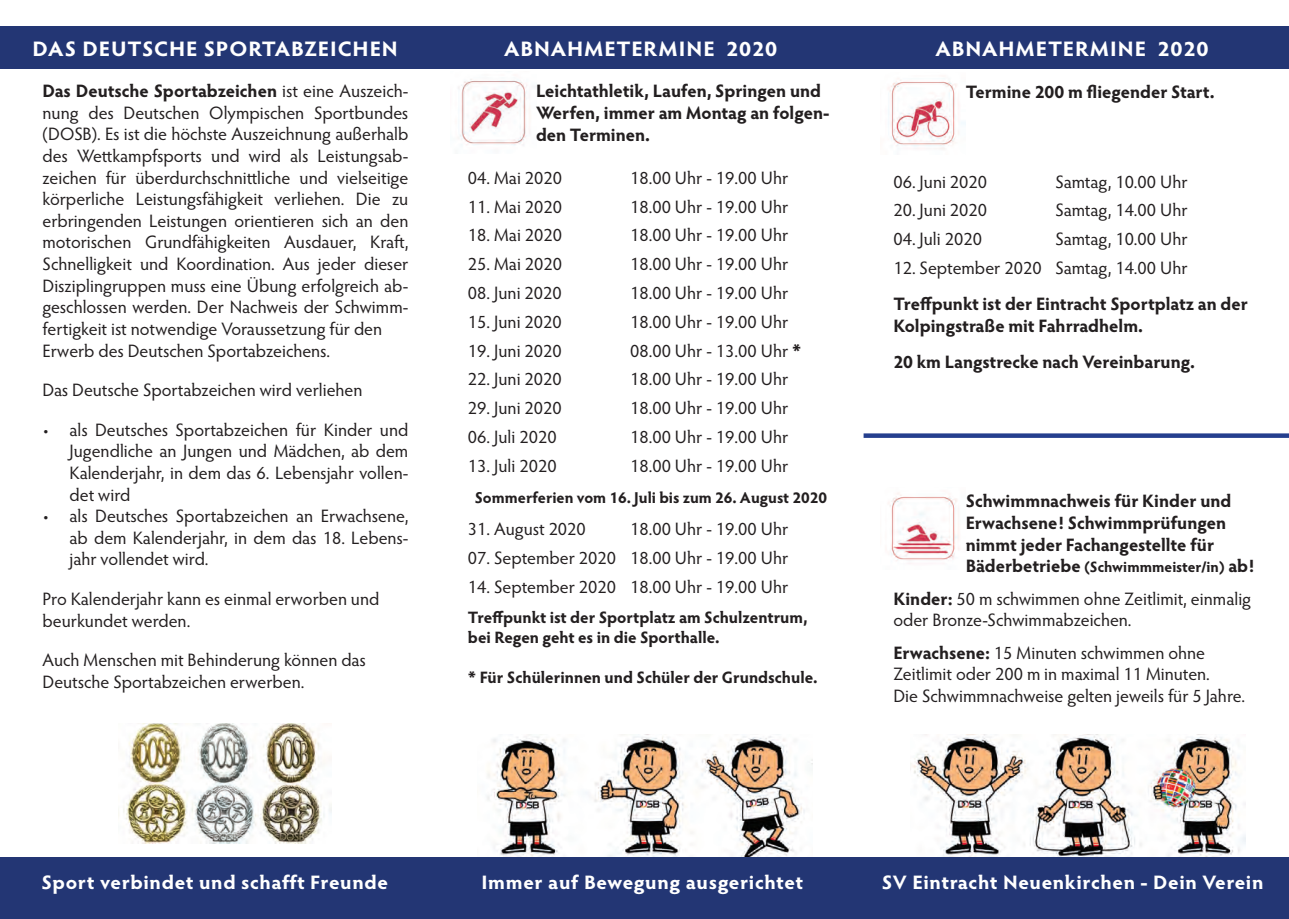
<style>
.page{position:relative;width:1289px;height:919px;background:#fff}
.page>*{position:absolute;margin:0;border:0;box-sizing:border-box;transform-origin:0 0}
.t1{font:700 21px "Hypatia Sans Pro";letter-spacing:.04em;color:#fff;scale:1.05 1}
.t2{font:700 19.5px "Hypatia Sans Pro";letter-spacing:.03em;color:#fff;scale:1.05 1}
.t3{font:18px/21.6px "Hypatia Sans Pro";color:#231f20}
.t4{font:700 18px/21.6px "Hypatia Sans Pro";color:#231f20}
.t5{font:700 16.5px/19.8px "Hypatia Sans Pro";color:#231f20}
.t6{font:700 15.75px "Hypatia Sans Pro";color:#231f20}
.t7{font:700 15px "Hypatia Sans Pro";color:#231f20}
.s1{font-weight:700}
.s2{font-size:18px}
</style>
<div class="page">
<img style="left:487px;top:734px;width:325px;height:123px">
<img style="left:910px;top:734px;width:335px;height:123px">
<div style="left:0;top:857px;width:1288px;height:61px;background:#233674"></div>
<div style="left:0;top:26px;width:1288px;height:42px;background:#233674"></div>
<img style="left:458px;top:79px;width:78px;height:66px">
<img style="left:888px;top:80px;width:77px;height:69px">
<img style="left:888px;top:493px;width:71px;height:71px">
<div style="left:863px;top:433px;width:425px;height:5px;background:#253f8e"></div>
<img style="left:123px;top:724px;width:208px;height:119px">
<p class="t1" style="left:33px;top:34px;width:349px">DAS DEUTSCHE SPORTABZEICHEN</p>
<p class="t3" style="left:43px;top:80px;width:367px"><span class="s1">Das Deutsche Sportabzeichen</span> ist eine Auszeich&shy;nung des Deutschen Olympischen Sportbundes (DOSB). Es ist die höchste Auszeichnung außerhalb des Wettkampfsports und wird als Leistungsab&shy;zeichen für überdurchschnittliche und vielseitige körperliche Leistungsfähigkeit verliehen. Die zu erbringenden Leistungen orientieren sich an den motorischen Grundfähigkeiten Ausdauer, Kraft, Schnelligkeit und Koordination. Aus jeder dieser Disziplingruppen muss eine Übung erfolgreich ab&shy;geschlossen werden. Der Nachweis der Schwimm&shy;fertigkeit ist notwendige Voraussetzung für den Erwerb des Deutschen Sportabzeichens.</p>
<p class="t3" style="left:43px;top:378px;width:321px">Das Deutsche Sportabzeichen wird verliehen</p>
<p class="t3" style="left:70px;top:418px;width:340px;text-align:justify;text-indent:-27px">• als Deutsches Sportabzeichen für Kinder und Jugendliche an Jungen und Mädchen, ab dem Kalenderjahr, in dem das 6. Lebensjahr vollen&shy;det wird</p>
<p class="t3" style="left:70px;top:504px;width:340px;text-align:justify;text-indent:-27px">• als Deutsches Sportabzeichen an Erwachsene, ab dem Kalenderjahr, in dem das 18. Lebens&shy;jahr vollendet wird.</p>
<p class="t3" style="left:43px;top:587px;width:338px">Pro Kalenderjahr kann es einmal erworben und beurkundet werden.</p>
<p class="t3" style="left:43px;top:648px;width:325px">Auch Menschen mit Behinderung können das<br>Deutsche Sportabzeichen erwerben.</p>
<p class="t1" style="left:504px;top:34px;width:261px">ABNAHMETERMINE 2020</p>
<p class="t4" style="left:536px;top:79px;width:295px">Leichtathletik, Laufen, Springen und<br>Werfen, immer am Montag an folgen&shy;den Terminen.</p>
<p class="t3" style="left:468px;top:166px;width:96px">04. Mai 2020</p>
<p class="t3" style="left:630px;top:166px;width:160px">18.00 Uhr - 19.00 Uhr</p>
<p class="t3" style="left:468px;top:195px;width:96px">11. Mai 2020</p>
<p class="t3" style="left:630px;top:195px;width:160px">18.00 Uhr - 19.00 Uhr</p>
<p class="t3" style="left:468px;top:224px;width:96px">18. Mai 2020</p>
<p class="t3" style="left:630px;top:224px;width:160px">18.00 Uhr - 19.00 Uhr</p>
<p class="t3" style="left:468px;top:253px;width:96px">25. Mai 2020</p>
<p class="t3" style="left:630px;top:253px;width:160px">18.00 Uhr - 19.00 Uhr</p>
<p class="t3" style="left:468px;top:281px;width:95px">08. Juni 2020</p>
<p class="t3" style="left:630px;top:281px;width:160px">18.00 Uhr - 19.00 Uhr</p>
<p class="t3" style="left:468px;top:310px;width:95px">15. Juni 2020</p>
<p class="t3" style="left:630px;top:310px;width:160px">18.00 Uhr - 19.00 Uhr</p>
<p class="t3" style="left:468px;top:339px;width:95px">19. Juni 2020</p>
<p class="t3" style="left:630px;top:339px;width:173px">08.00 Uhr - 13.00 Uhr <span class="s1">*</span></p>
<p class="t3" style="left:468px;top:368px;width:95px">22. Juni 2020</p>
<p class="t3" style="left:630px;top:368px;width:160px">18.00 Uhr - 19.00 Uhr</p>
<p class="t3" style="left:468px;top:397px;width:95px">29. Juni 2020</p>
<p class="t3" style="left:630px;top:397px;width:160px">18.00 Uhr - 19.00 Uhr</p>
<p class="t3" style="left:468px;top:425px;width:90px">06. Juli 2020</p>
<p class="t3" style="left:630px;top:425px;width:160px">18.00 Uhr - 19.00 Uhr</p>
<p class="t3" style="left:468px;top:454px;width:90px">13. Juli 2020</p>
<p class="t3" style="left:630px;top:454px;width:160px">18.00 Uhr - 19.00 Uhr</p>
<p class="t6" style="left:474px;top:486px;width:354px">Sommerferien vom 16. Juli bis zum 26. August 2020</p>
<p class="t3" style="left:468px;top:517px;width:119px">31. August 2020</p>
<p class="t3" style="left:630px;top:517px;width:160px">18.00 Uhr - 19.00 Uhr</p>
<p class="t3" style="left:468px;top:546px;width:322px">07. September 2020 18.00 Uhr - 19.00 Uhr</p>
<p class="t3" style="left:468px;top:575px;width:322px">14. September 2020 18.00 Uhr - 19.00 Uhr</p>
<p class="t5" style="left:468px;top:606px;width:341px">Treffpunkt ist der Sportplatz am Schulzentrum, bei Regen geht es in die Sporthalle.</p>
<p class="t5" style="left:468px;top:666px;width:351px">* Für Schülerinnen und Schüler der Grundschule.</p>
<p class="t1" style="left:935px;top:34px;width:261px">ABNAHMETERMINE 2020</p>
<p class="t4" style="left:965px;top:80px;width:250px">Termine 200 m fliegender Start.</p>
<p class="t3" style="left:893px;top:170px;width:95px">06. Juni 2020</p>
<p class="t3" style="left:1055px;top:170px;width:134px">Samtag, 10.00 Uhr</p>
<p class="t3" style="left:893px;top:199px;width:95px">20. Juni 2020</p>
<p class="t3" style="left:1055px;top:199px;width:134px">Samtag, 14.00 Uhr</p>
<p class="t3" style="left:893px;top:228px;width:90px">04. Juli 2020</p>
<p class="t3" style="left:1055px;top:228px;width:134px">Samtag, 10.00 Uhr</p>
<p class="t3" style="left:893px;top:256px;width:296px">12. September 2020 Samtag, 14.00 Uhr</p>
<p class="t4" style="left:893px;top:292px;width:356px">Treffpunkt ist der Eintracht Sportplatz an der<br>Kolpingstraße mit Fahrradhelm.</p>
<p class="t4" style="left:893px;top:350px;width:303px">20 km Langstrecke nach Vereinbarung.</p>
<p class="t4" style="left:965px;top:489px;width:267px">Schwimmnachweis für Kinder und<br>Erwachsene! Schwimmprüfungen nimmt jeder Fachangestellte für</p>
<p class="t7" style="left:965px;top:556px;width:290px"><span class="s2">Bäderbetriebe</span> (Schwimmmeister/in) <span class="s2">ab!</span></p>
<p class="t3" style="left:893px;top:587px;width:359px"><span class="s1">Kinder:</span> 50 m schwimmen ohne Zeitlimit, einmalig oder Bronze-Schwimmabzeichen.</p>
<p class="t3" style="left:893px;top:641px;width:353px"><span class="s1">Erwachsene:</span> 15 Minuten schwimmen ohne<br>Zeitlimit oder 200 m in maximal 11 Minuten.<br>Die Schwimmnachweise gelten jeweils für 5 Jahre.</p>
<p class="t2" style="left:42px;top:867px;width:331px">Sport verbindet und schafft Freunde</p>
<p class="t2" style="left:481px;top:867px;width:308px">Immer auf Bewegung ausgerichtet</p>
<p class="t2" style="left:881px;top:867px;width:365px">SV Eintracht Neuenkirchen - Dein Verein</p>
</div>
